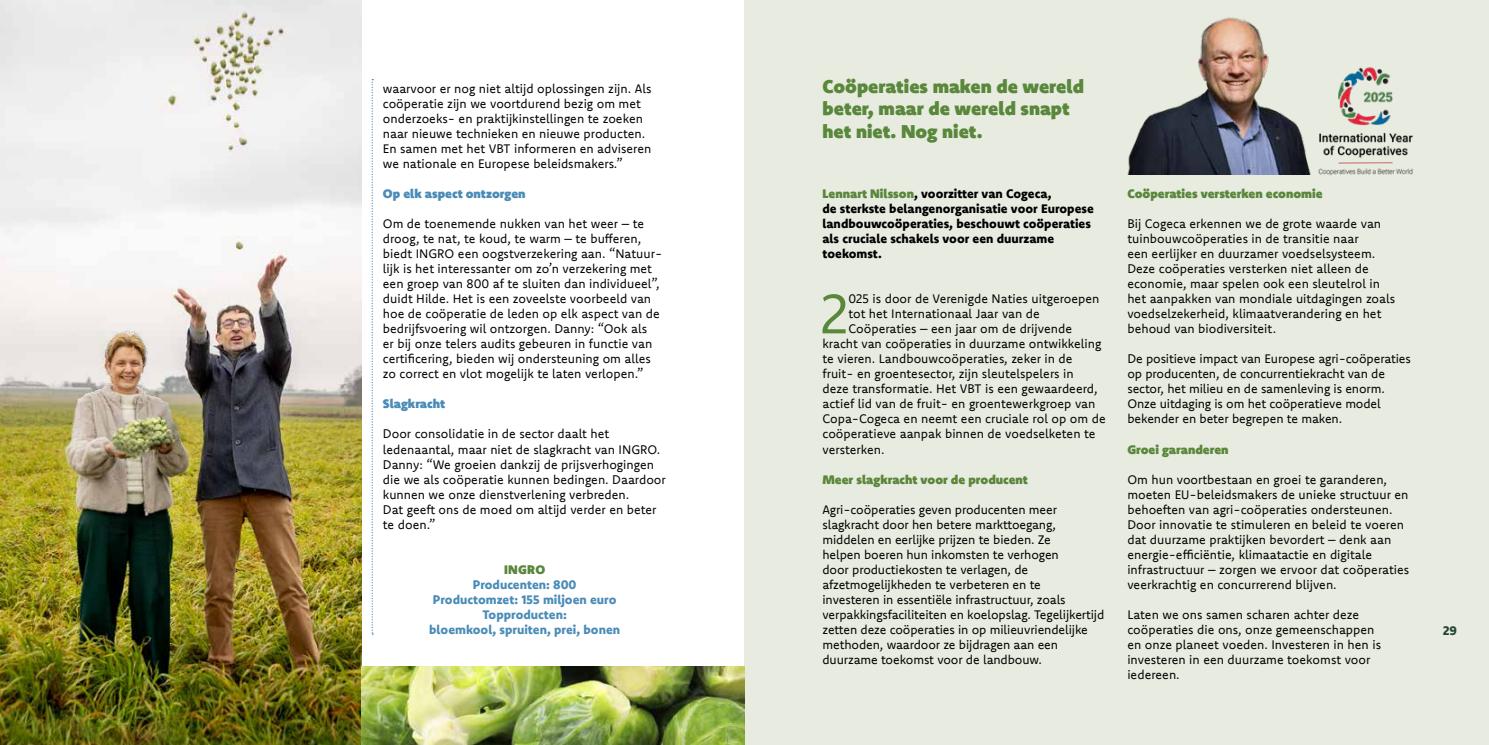
<style>
.page{position:relative;width:1489px;height:745px;background:#fff}
.page>*{position:absolute;margin:0;border:0;box-sizing:border-box;transform-origin:0 0}
.t1{font:55.75px "Komet";color:#59873b}
.t2{font:900 18.75px/22.5px "Komet";color:#59873b}
.t3{font:12.5px/15px "Komet";color:#000}
.t4{font:800 12.5px/15px "Komet";color:#000}
.t5{font:800 12.5px/15px "Komet";color:#4a8cb7;text-align:center}
.t6{font:900 12.5px "Komet";color:#59873b}
.t7{font:900 12.5px "Komet";color:#4a8cb7}
.t8{font:800 12.5px "Komet";color:#294f3d}
.s1{font-weight:900;color:#59873b}
</style>
<div class="page">
<div style="left:744px;top:0;width:744px;height:744px;background:#e8ebdf"></div>
<img style="left:0;top:0;width:361px;height:744px">
<img style="left:361px;top:666px;width:383px;height:78px">
<img style="left:1127px;top:17px;width:183px;height:157px">
<img style="left:1310px;top:67px;width:103px;height:109px">
<svg style="left:371px;top:79px;width:2px;height:555px"></svg>
<img style="left:12px;top:312px;width:194px;height:432px">
<p class="t3" style="left:383px;top:81px;width:270px">waarvoor er nog niet altijd oplossingen zijn. Als coöperatie zijn we voortdurend bezig om met onderzoeks- en praktijkinstellingen te zoeken naar nieuwe technieken en nieuwe producten.<br>En samen met het VBT informeren en adviseren we nationale en Europese beleidsmakers.”</p>
<p class="t7" style="left:383px;top:185px;width:144px">Op elk aspect ontzorgen</p>
<p class="t3" style="left:383px;top:216px;width:281px">Om de toenemende nukken van het weer – te droog, te nat, te koud, te warm – te bufferen, biedt INGRO een oogstverzekering aan. “Natuur&shy;lijk is het interessanter om zo’n verzekering met een groep van 800 af te sluiten dan individueel”, duidt Hilde. Het is een zoveelste voorbeeld van hoe de coöperatie de leden op elk aspect van de bedrijfsvoering wil ontzorgen. Danny: “Ook als<br>er bij onze telers audits gebeuren in functie van certificering, bieden wij ondersteuning om alles zo correct en vlot mogelijk te laten verlopen.”</p>
<p class="t7" style="left:383px;top:395px;width:64px">Slagkracht</p>
<p class="t3" style="left:383px;top:426px;width:284px">Door consolidatie in de sector daalt het ledenaantal, maar niet de slagkracht van INGRO.<br>Danny: “We groeien dankzij de prijsverhogingen die we als coöperatie kunnen bedingen. Daardoor kunnen we onze dienstverlening verbreden.<br>Dat geeft ons de moed om altijd verder en beter te doen.”</p>
<p class="t6" style="left:504px;top:560px;width:43px">INGRO</p>
<p class="t5" style="left:429px;top:576px;width:192px">Producenten: 800<br>Productomzet: 155 miljoen euro<br>Topproducten:<br>bloemkool, spruiten, prei, bonen</p>
<h2 class="t2" style="left:822px;top:74px;width:263px">Coöperaties maken de wereld beter, maar de wereld snapt het niet. Nog niet.</h2>
<p class="t4" style="left:822px;top:186px;width:273px"><span class="s1">Lennart Nilsson</span>, voorzitter van Cogeca,<br>de sterkste belangenorganisatie voor Europese landbouwcoöperaties, beschouwt coöperaties als cruciale schakels voor een duurzame toekomst.</p>
<h1 class="t1" style="left:820px;top:277px;width:29px">2</h1>
<p class="t3" style="left:848px;top:291px;width:252px">025 is door de Verenigde Naties uitgeroepen</p>
<p class="t3" style="left:848px;top:306px;width:193px">tot het Internationaal Jaar van de</p>
<p class="t3" style="left:848px;top:321px;width:225px">Coöperaties – een jaar om de drijvende</p>
<p class="t3" style="left:822px;top:336px;width:280px">kracht van coöperaties in duurzame ontwikkeling</p>
<p class="t3" style="left:822px;top:351px;width:252px">te vieren. Landbouwcoöperaties, zeker in de</p>
<p class="t3" style="left:822px;top:366px;width:253px">fruit- en groentesector, zijn sleutelspelers in</p>
<p class="t3" style="left:822px;top:381px;width:277px">deze transformatie. Het VBT is een gewaardeerd,</p>
<p class="t3" style="left:822px;top:396px;width:274px">actief lid van de fruit- en groentewerkgroep van</p>
<p class="t3" style="left:822px;top:411px;width:285px">Copa-Cogeca en neemt een cruciale rol op om de</p>
<p class="t3" style="left:822px;top:426px;width:274px">coöperatieve aanpak binnen de voedselketen te</p>
<p class="t3" style="left:822px;top:441px;width:64px">versterken.</p>
<p class="t6" style="left:822px;top:470px;width:207px">Meer slagkracht voor de producent</p>
<p class="t3" style="left:822px;top:501px;width:283px">Agri-coöperaties geven producenten meer slagkracht door hen betere markttoegang, middelen en eerlijke prijzen te bieden. Ze<br>helpen boeren hun inkomsten te verhogen<br>door productiekosten te verlagen, de afzetmogelijkheden te verbeteren en te<br>investeren in essentiële infrastructuur, zoals verpakkingsfaciliteiten en koelopslag. Tegelijkertijd zetten deze coöperaties in op milieuvriendelijke methoden, waardoor ze bijdragen aan een duurzame toekomst voor de landbouw.</p>
<p class="t6" style="left:1127px;top:185px;width:197px">Coöperaties versterken economie</p>
<p class="t3" style="left:1127px;top:216px;width:269px">Bij Cogeca erkennen we de grote waarde van tuinbouwcoöperaties in de transitie naar<br>een eerlijker en duurzamer voedselsysteem.<br>Deze coöperaties versterken niet alleen de economie, maar spelen ook een sleutelrol in het aanpakken van mondiale uitdagingen zoals voedselzekerheid, klimaatverandering en het behoud van biodiversiteit.</p>
<p class="t3" style="left:1127px;top:351px;width:285px">De positieve impact van Europese agri-coöperaties op producenten, de concurrentiekracht van de sector, het milieu en de samenleving is enorm.<br>Onze uitdaging is om het coöperatieve model bekender en beter begrepen te maken.</p>
<p class="t6" style="left:1127px;top:440px;width:103px">Groei garanderen</p>
<p class="t3" style="left:1127px;top:471px;width:283px">Om hun voortbestaan en groei te garanderen, moeten EU-beleidsmakers de unieke structuur en behoeften van agri-coöperaties ondersteunen.<br>Door innovatie te stimuleren en beleid te voeren dat duurzame praktijken bevordert – denk aan energie-efficiëntie, klimaatactie en digitale infrastructuur – zorgen we ervoor dat coöperaties veerkrachtig en concurrerend blijven.</p>
<p class="t3" style="left:1127px;top:606px;width:255px">Laten we ons samen scharen achter deze coöperaties die ons, onze gemeenschappen en onze planeet voeden. Investeren in hen is investeren in een duurzame toekomst voor iedereen.</p>
<p class="t8" style="left:1442px;top:621px;width:15px">29</p>
</div>
